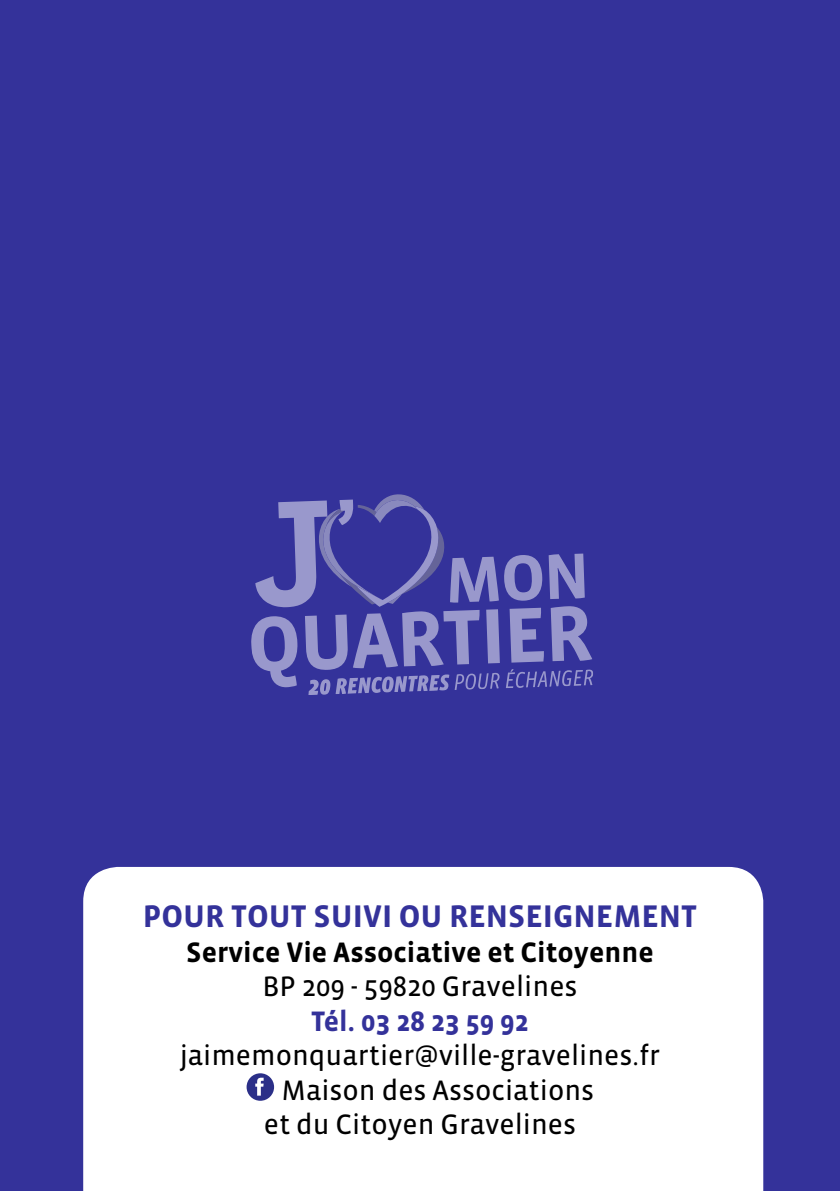
<style>
.page{position:relative;width:840px;height:1191px;background:#fff}
.page>*{position:absolute;margin:0;border:0;box-sizing:border-box;transform-origin:0 0}
.t1{font:700 32px "Vista Sans";color:#34329a}
.t2{font:28.8px "Vista Sans Reg";color:#000}
.t3{font:700 28.8px "Vista Sans";color:#000}
.t4{font:700 28.8px "Vista Sans";color:#34329a}
</style>
<div class="page">
<div style="left:0;top:0;width:839px;height:1191px;background:#34329a"></div>
<div style="left:83px;top:867px;width:679px;height:324px;background:#fff"></div>
<svg style="left:246px;top:1073px;width:28px;height:27px"></svg>
<svg style="left:251px;top:494px;width:342px;height:201px"></svg>
<p class="t1" style="left:143px;top:900px;width:555px">POUR TOUT SUIVI OU RENSEIGNEMENT</p>
<p class="t3" style="left:186px;top:937px;width:469px">Service Vie Associative et Citoyenne</p>
<p class="t2" style="left:262px;top:971px;width:316px">BP 209 - 59820 Gravelines</p>
<p class="t4" style="left:311px;top:1006px;width:219px">Tél. 03 28 23 59 92</p>
<p class="t2" style="left:179px;top:1040px;width:482px">jaimemonquartier@ville-gravelines.fr</p>
<p class="t2" style="left:281px;top:1075px;width:314px">Maison des Associations</p>
<p class="t2" style="left:264px;top:1110px;width:313px">et du Citoyen Gravelines</p>
</div>
